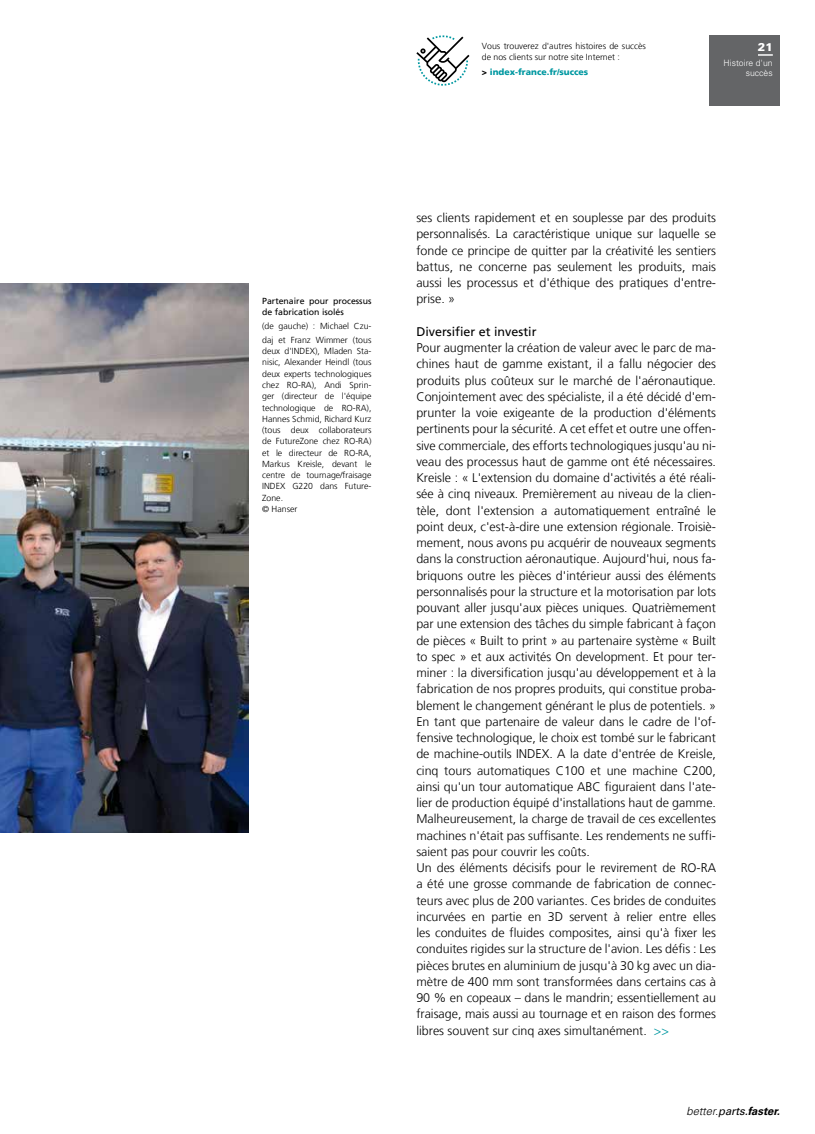
<style>
.page{position:relative;width:815px;height:1134px;background:#fff}
.page>*{position:absolute;margin:0;border:0;box-sizing:border-box;transform-origin:0 0}
.t1{font:300 12.5px/16.2px "Frutiger LT";color:#000;text-align:justify}
.t2{font:12.5px "Frutiger LT";color:#000}
.t3{font:italic 300 11.25px "Univers";color:#000}
.t4{font:900 11.25px "Univers LT Std";color:#fff}
.t5{font:300 8.75px/11.2px "Frutiger LT";color:#000}
.t6{font:8.75px/11.2px "Frutiger LT";color:#000}
.t7{font:900 8.75px "Frutiger LT";color:#0098a1}
.t8{font:300 8.75px/10px "Univers LT Std";color:#fff;text-align:right}
.s1{color:#000}
.s2{color:#0098a1}
.s3{font-weight:400}
.s4{font-weight:700}
</style>
<div class="page">
<img style="left:0;top:283px;width:248px;height:550px">
<div style="left:709px;top:35px;width:71px;height:71px;background:#646567"></div>
<svg style="left:758px;top:54px;width:15px;height:2px"></svg>
<svg style="left:416px;top:35px;width:53px;height:51px"></svg>
<p class="t5" style="left:482px;top:41px;width:165px">Vous trouverez d'autres histoires de succès de nos clients sur notre site Internet :</p>
<p class="t7" style="left:482px;top:67px;width:108px"><span class="s1">&gt;</span> index-france.fr/succes</p>
<p class="t4" style="left:758px;top:39px;width:17px">21</p>
<p class="t8" style="left:724px;top:58px;width:51px">Histoire d'un succès</p>
<p class="t6" style="left:262px;top:296px;width:111px">Partenaire pour processus de fabrication isolés</p>
<p class="t5" style="left:262px;top:319px;width:111px;line-height:13.8px">(de gauche) : Michael Czu&shy;daj et Franz Wimmer (tous</p>
<p class="t5" style="left:262px;top:346px;width:111px">deux d'INDEX), Mladen Sta&shy;nisic, Alexander Heindl (tous deux experts technologiques chez RO-RA), Andi Sprin&shy;ger (directeur de l'équipe technologique de RO-RA),<br>Hannes Schmid, Richard Kurz (tous deux collaborateurs de FutureZone chez RO-RA) et le directeur de RO-RA,<br>Markus Kreisle, devant le centre de tournage/fraisage<br>INDEX G220 dans Future-<br>Zone.<br>© Hanser</p>
<p class="t1" style="left:416px;top:210px;width:301px">ses clients rapidement et en souplesse par des produits personnalisés. La caractéristique unique sur laquelle se fonde ce principe de quitter par la créativité les sentiers battus, ne concerne pas seulement les produits, mais aussi les processus et d'éthique des pratiques d'entre&shy;prise. »</p>
<p class="t2" style="left:416px;top:324px;width:122px">Diversifier et investir</p>
<p class="t1" style="left:416px;top:340px;width:301px;text-align:left">Pour augmenter la création de valeur avec le parc de ma&shy;chines haut de gamme existant, il a fallu négocier des produits plus coûteux sur le marché de l'aéronautique.<br>Conjointement avec des spécialiste, il a été décidé d'em&shy;prunter la voie exigeante de la production d'éléments pertinents pour la sécurité. A cet effet et outre une offen&shy;sive commerciale, des efforts technologiques jusqu'au ni&shy;veau des processus haut de gamme ont été nécessaires.<br>Kreisle : « L'extension du domaine d'activités a été réali&shy;sée à cinq niveaux. Premièrement au niveau de la clien&shy;tèle, dont l'extension a automatiquement entraîné le point deux, c'est-à-dire une extension régionale. Troisiè&shy;mement, nous avons pu acquérir de nouveaux segments dans la construction aéronautique. Aujourd'hui, nous fa&shy;briquons outre les pièces d'intérieur aussi des éléments personnalisés pour la structure et la motorisation par lots pouvant aller jusqu'aux pièces uniques. Quatrièmement par une extension des tâches du simple fabricant à façon de pièces « Built to print » au partenaire système « Built to spec » et aux activités On development. Et pour ter&shy;miner : la diversification jusqu'au développement et à la fabrication de nos propres produits, qui constitue proba&shy;blement le changement générant le plus de potentiels. » En tant que partenaire de valeur dans le cadre de l'of&shy;fensive technologique, le choix est tombé sur le fabricant de machine-outils INDEX. A la date d'entrée de Kreisle, cinq tours automatiques C100 et une machine C200, ainsi qu'un tour automatique ABC figuraient dans l'ate&shy;lier de production équipé d'installations haut de gamme.<br>Malheureusement, la charge de travail de ces excellentes machines n'était pas suffisante. Les rendements ne suffi&shy;saient pas pour couvrir les coûts.<br>Un des éléments décisifs pour le revirement de RO-RA a été une grosse commande de fabrication de connec&shy;teurs avec plus de 200 variantes. Ces brides de conduites incurvées en partie en 3D servent à relier entre elles les conduites de fluides composites, ainsi qu'à fixer les conduites rigides sur la structure de l'avion. Les défis : Les pièces brutes en aluminium de jusqu'à 30 kg avec un dia&shy;mètre de 400 mm sont transformées dans certains cas à 90 % en copeaux – dans le mandrin; essentiellement au fraisage, mais aussi au tournage et en raison des formes libres souvent sur cinq axes simultanément. <span class="s2">&gt;&gt;</span></p>
<p class="t3" style="left:686px;top:1104px;width:95px">better.<span class="s3">parts.</span><span class="s4">faster.</span></p>
</div>
